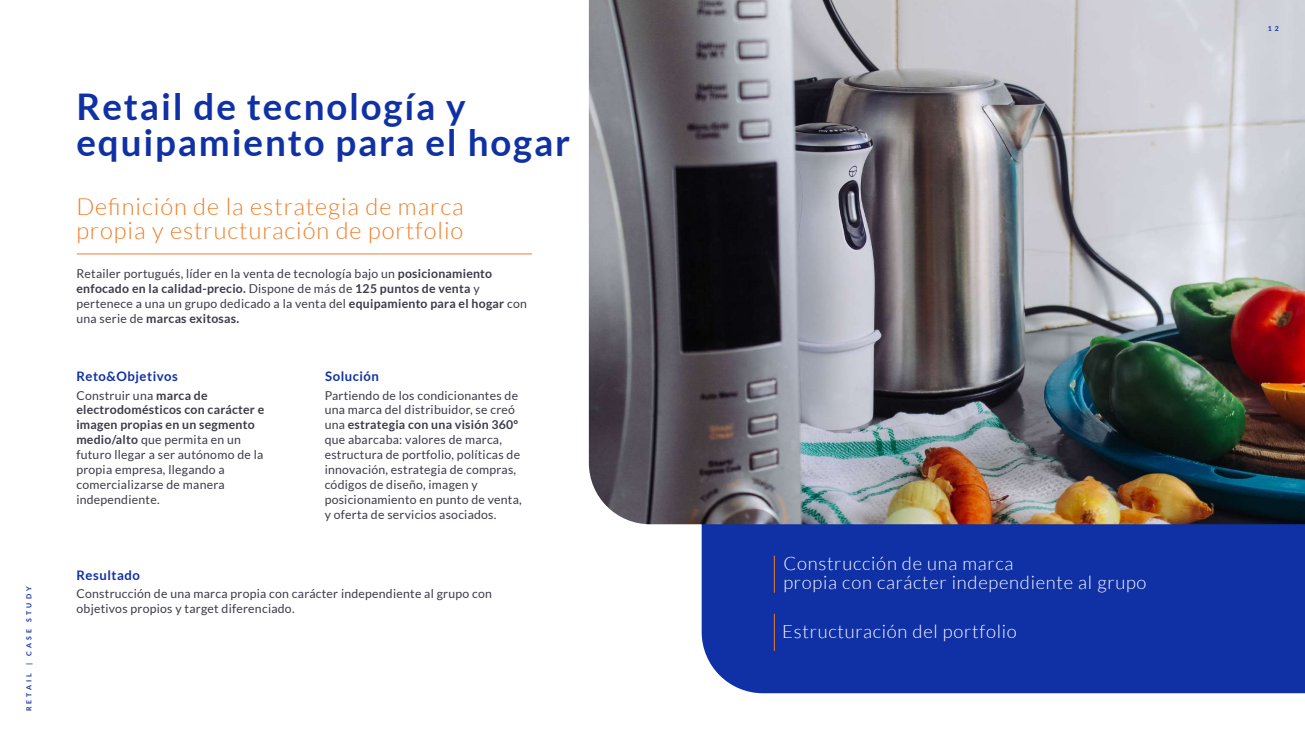
<style>
.page{position:relative;width:1305px;height:737px;background:#fff}
.page>*{position:absolute;margin:0;border:0;box-sizing:border-box;transform-origin:0 0}
.t1{font:700 36.75px/35.9px "Lato";letter-spacing:.05em;color:#1031a5}
.t2{font:300 23.62px/23.6px "Lato";letter-spacing:.04em;color:#f17d25}
.t3{font:300 18.38px/19.2px "Lato";letter-spacing:.04em;color:#fff}
.t4{font:700 13.12px "Lato";letter-spacing:.04em;color:#1031a5}
.t5{font:12.25px/14.9px "Lato";letter-spacing:.02em;color:#3b3b49}
.t6{font:700 7px "Lato";letter-spacing:.44em;color:#1031a5}
.t7{font:700 7px "Lato";color:#1031a4}
.s1{font-weight:700}
</style>
<div class="page">
<div style="left:701px;top:524px;width:603px;height:169px;background:#1031a5"></div>
<img style="left:589px;top:0;width:715px;height:524px">
<hr style="left:77px;top:253px;width:455px;height:1px;background:#f17d25">
<hr style="left:773px;top:555px;width:1px;height:37px;background:#f17d25">
<hr style="left:773px;top:614px;width:1px;height:37px;background:#f17d25">
<p class="t6" style="left:25px;top:711px;width:126px;rotate:-90deg">RETAIL | CASE STUDY</p>
<h1 class="t1" style="left:76px;top:88px;width:495px">Retail de tecnología y equipamiento para el hogar</h1>
<h2 class="t2" style="left:76px;top:195px;width:389px">Definición de la estrategia de marca propia y estructuración de portfolio</h2>
<p class="t5" style="left:76px;top:266px;width:452px">Retailer portugués, líder en la venta de tecnología bajo un <span class="s1">posicionamiento enfocado en la calidad-precio.</span> Dispone de más de <span class="s1">125 puntos de venta</span> y pertenece a una un grupo dedicado a la venta del <span class="s1">equipamiento para el hogar</span> con una serie de <span class="s1">marcas exitosas.</span></p>
<p class="t4" style="left:76px;top:369px;width:103px">Reto&amp;Objetivos</p>
<p class="t5" style="left:76px;top:387px;width:189px">Construir una <span class="s1">marca de electrodomésticos con carácter e imagen propias en un segmento medio/alto</span> que permita en un futuro llegar a ser autónomo de la propia empresa, llegando a comercializarse de manera independiente.</p>
<p class="t4" style="left:325px;top:369px;width:55px">Solución</p>
<p class="t5" style="left:324px;top:387px;width:199px">Partiendo de los condicionantes de una marca del distribuidor, se creó una <span class="s1">estrategia con una visión 360º </span>que abarcaba: valores de marca, estructura de portfolio, políticas de innovación, estrategia de compras, códigos de diseño, imagen y posicionamiento en punto de venta, y oferta de servicios asociados.</p>
<p class="t4" style="left:76px;top:567px;width:65px">Resultado</p>
<p class="t5" style="left:77px;top:586px;width:417px">Construcción de una marca propia con carácter independiente al grupo con objetivos propios y target diferenciado.</p>
<p class="t7" style="left:1267px;top:25px;width:13px">1 2</p>
<h3 class="t3" style="left:783px;top:554px;width:365px">Construcción de una marca<br>propia con carácter independiente al grupo</h3>
<h3 class="t3" style="left:782px;top:622px;width:236px">Estructuración del portfolio</h3>
</div>
